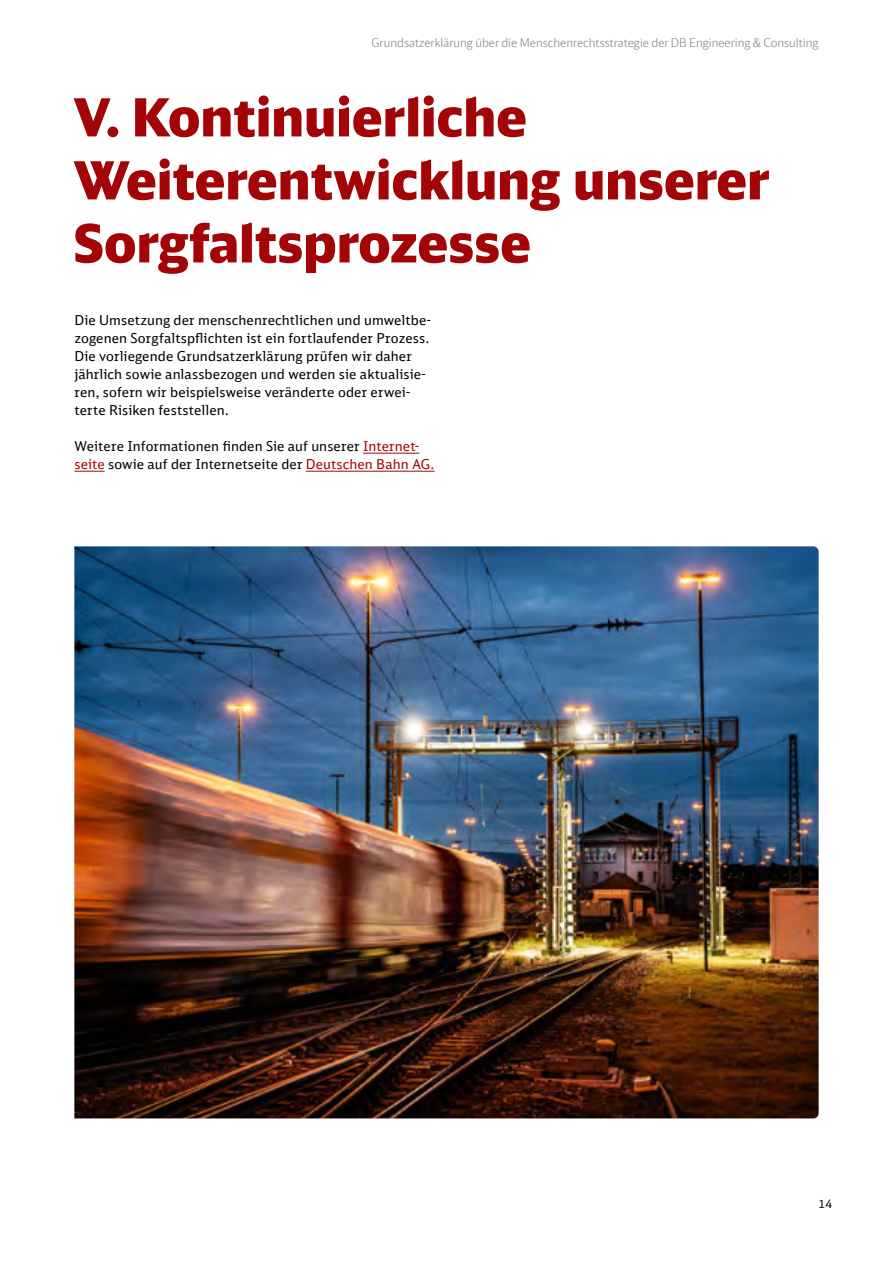
<style>
.page{position:relative;width:893px;height:1263px;background:#fff}
.page>*{position:absolute;margin:0;border:0;box-sizing:border-box;transform-origin:0 0}
.t1{font:900 52.5px/63px "DB Neo Head";color:#a30406}
.t2{font:13.5px/18px "DB Sans";letter-spacing:.01em;color:#000}
.t3{font:300 12px "DB Neo Head";color:#878d93}
.t4{font:11.25px "DB Sans";color:#000}
.s1{color:#a30406}
</style>
<div class="page">
<hr style="left:363px;top:453px;width:56px;height:1px;background:#a30406">
<hr style="left:74px;top:471px;width:31px;height:1px;background:#a30406">
<hr style="left:306px;top:471px;width:129px;height:1px;background:#a30406">
<img style="left:74px;top:546px;width:745px;height:572px">
<p class="t3" style="left:372px;top:35px;width:448px">Grundsatzerklärung über die Menschenrechtsstrategie der DB Engineering &amp; Consulting</p>
<h1 class="t1" style="left:73px;top:84px;width:698px">V. Kontinuierliche<br>Weiterentwicklung unserer<br>Sorgfaltsprozesse</h1>
<p class="t2" style="left:74px;top:311px;width:358px">Die Umsetzung der menschenrechtlichen und umweltbe&shy;zogenen Sorgfaltspflichten ist ein fortlaufender Prozess.<br>Die vorliegende Grundsatzerklärung prüfen wir daher jährlich sowie anlassbezogen und werden sie aktualisie&shy;ren, sofern wir beispielsweise veränderte oder erwei&shy;terte Risiken feststellen.</p>
<p class="t2" style="left:74px;top:437px;width:362px">Weitere Informationen finden Sie auf unserer <span class="s1">Internet&shy;seite</span> sowie auf der Internetseite der <span class="s1">Deutschen Bahn AG.</span></p>
<p class="t4" style="left:819px;top:1197px;width:15px">14</p>
</div>
